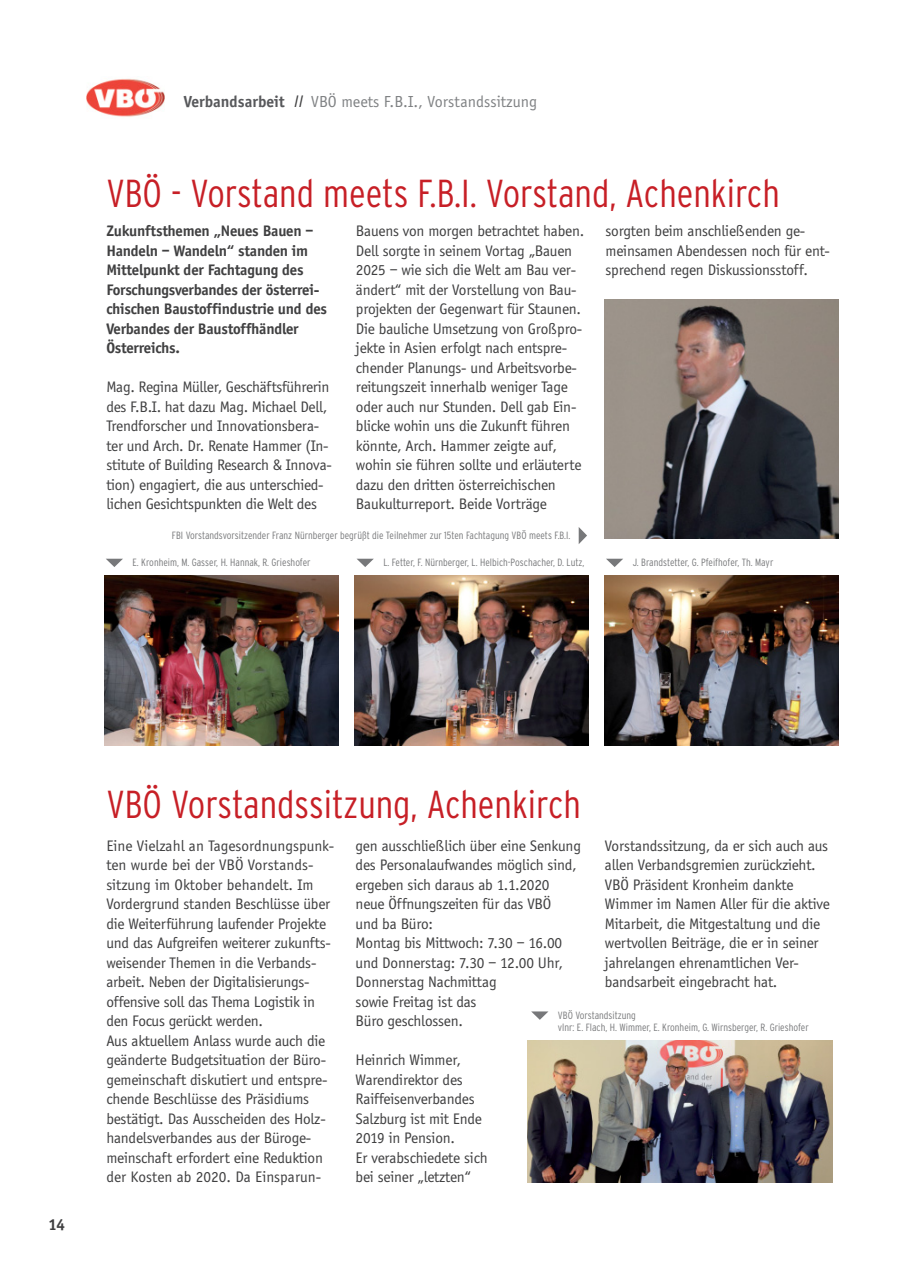
<style>
.page{position:relative;width:905px;height:1287px;background:#fff}
.page>*{position:absolute;margin:0;border:0;box-sizing:border-box;transform-origin:0 0}
.t1{font:300 condensed 39px "Interstate";color:#c71f26}
.t2{font:16.5px "Officina Sans";color:#808284}
.t3{font:700 16.5px "Officina Sans";color:#404041}
.t4{font:15.75px/19.5px "Officina Sans";letter-spacing:-.015em;color:#404041}
.t5{font:700 15.75px/19.5px "Officina Sans";letter-spacing:-.015em;color:#404041}
.t6{font:300 condensed 10.5px/12.6px "Interstate";color:#77787a}
.s1{font-weight:700;color:#57585b}
.s2{font-family:"Interstate";font-weight:300;font-style:italic;color:#404041}
</style>
<div class="page">
<img style="left:604px;top:300px;width:234px;height:239px">
<img style="left:105px;top:576px;width:234px;height:170px">
<img style="left:354px;top:576px;width:234px;height:170px">
<img style="left:604px;top:576px;width:234px;height:170px">
<svg style="left:578px;top:527px;width:9px;height:17px"></svg>
<svg style="left:531px;top:1011px;width:17px;height:9px"></svg>
<img style="left:87px;top:78px;width:77px;height:39px">
<img style="left:527px;top:1040px;width:305px;height:143px">
<svg style="left:106px;top:559px;width:17px;height:8px"></svg>
<svg style="left:357px;top:559px;width:17px;height:8px"></svg>
<svg style="left:606px;top:559px;width:17px;height:8px"></svg>
<p class="t2" style="left:184px;top:95px;width:355px"><span class="s1">Verbandsarbeit</span> <span class="s2">II</span> VBÖ meets F.B.I., Vorstandssitzung</p>
<h1 class="t1" style="left:106px;top:179px;width:675px">VBÖ - Vorstand meets F.B.I. Vorstand, Achenkirch</h1>
<p class="t5" style="left:106px;top:223px;width:222px">Zukunftsthemen „Neues Bauen –<br>Handeln – Wandeln“ standen im<br>Mittelpunkt der Fachtagung des<br>Forschungsverbandes der österrei&shy;chischen Baustoffindustrie und des<br>Verbandes der Baustoffhändler<br>Österreichs.</p>
<p class="t4" style="left:106px;top:379px;width:227px">Mag. Regina Müller, Geschäftsführerin des F.B.I. hat dazu Mag. Michael Dell, Trendforscher und Innovationsbera&shy;ter und Arch. Dr. Renate Hammer (In&shy;stitute of Building Research &amp; Innova&shy;tion) engagiert, die aus unterschied&shy;lichen Gesichtspunkten die Welt des</p>
<p class="t4" style="left:356px;top:223px;width:230px">Bauens von morgen betrachtet haben.<br>Dell sorgte in seinem Vortag „Bauen 2025 – wie sich die Welt am Bau ver&shy;ändert“ mit der Vorstellung von Bau&shy;projekten der Gegenwart für Staunen.<br>Die bauliche Umsetzung von Großpro&shy;jekte in Asien erfolgt nach entspre&shy;chender Planungs- und Arbeitsvorbe&shy;reitungszeit innerhalb weniger Tage oder auch nur Stunden. Dell gab Ein&shy;blicke wohin uns die Zukunft führen könnte, Arch. Hammer zeigte auf, wohin sie führen sollte und erläuterte dazu den dritten österreichischen Baukulturreport. Beide Vorträge</p>
<p class="t4" style="left:605px;top:223px;width:226px">sorgten beim anschließenden ge&shy;meinsamen Abendessen noch für ent&shy;sprechend regen Diskussionsstoff.</p>
<p class="t6" style="left:172px;top:530px;width:400px">FBI Vorstandsvorsitzender Franz Nürnberger begrüßt die Teilnehmer zur 15ten Fachtagung VBÖ meets F.B.I.</p>
<p class="t6" style="left:132px;top:557px;width:180px">E. Kronheim, M. Gasser, H. Hannak, R. Grieshofer</p>
<p class="t6" style="left:383px;top:557px;width:202px">L. Fetter, F. Nürnberger, L. Helbich-Poschacher, D. Lutz,</p>
<p class="t6" style="left:632px;top:557px;width:142px">J. Brandstetter, G. Pfeifhofer, Th. Mayr</p>
<p class="t3" style="left:48px;top:1218px;width:18px">14</p>
<h1 class="t1" style="left:106px;top:790px;width:476px">VBÖ Vorstandssitzung, Achenkirch</h1>
<p class="t4" style="left:106px;top:837px;width:229px">Eine Vielzahl an Tagesordnungspunk&shy;ten wurde bei der VBÖ Vorstands&shy;sitzung im Oktober behandelt. Im Vordergrund standen Beschlüsse über die Weiterführung laufender Projekte und das Aufgreifen weiterer zukunfts&shy;weisender Themen in die Verbands&shy;arbeit. Neben der Digitalisierungs&shy;offensive soll das Thema Logistik in den Focus gerückt werden.<br>Aus aktuellem Anlass wurde auch die geänderte Budgetsituation der Büro&shy;gemeinschaft diskutiert und entspre&shy;chende Beschlüsse des Präsidiums bestätigt. Das Ausscheiden des Holz&shy;handelsverbandes aus der Büroge&shy;meinschaft erfordert eine Reduktion der Kosten ab 2020. Da Einsparun-</p>
<p class="t4" style="left:355px;top:837px;width:227px">gen ausschließlich über eine Senkung des Personalaufwandes möglich sind, ergeben sich daraus ab 1.1.2020 neue Öffnungszeiten für das VBÖ<br>und ba Büro:<br>Montag bis Mittwoch: 7.30 – 16.00 und Donnerstag: 7.30 – 12.00 Uhr,<br>Donnerstag Nachmittag<br>sowie Freitag ist das<br>Büro geschlossen.</p>
<p class="t4" style="left:605px;top:837px;width:226px">Vorstandssitzung, da er sich auch aus allen Verbandsgremien zurückzieht.<br>VBÖ Präsident Kronheim dankte Wimmer im Namen Aller für die aktive Mitarbeit, die Mitgestaltung und die wertvollen Beiträge, die er in seiner jahrelangen ehrenamtlichen Ver&shy;bandsarbeit eingebracht hat.</p>
<p class="t6" style="left:558px;top:1009px;width:252px">VBÖ Vorstandsitzung<br>vlnr: E. Flach, H. Wimmer, E. Kronheim, G. Wirnsberger, R. Grieshofer</p>
<p class="t4" style="left:355px;top:1052px;width:133px">Heinrich Wimmer,<br>Warendirektor des<br>Raiffeisenverbandes<br>Salzburg ist mit Ende<br>2019 in Pension.<br>Er verabschiedete sich bei seiner „letzten“</p>
</div>
